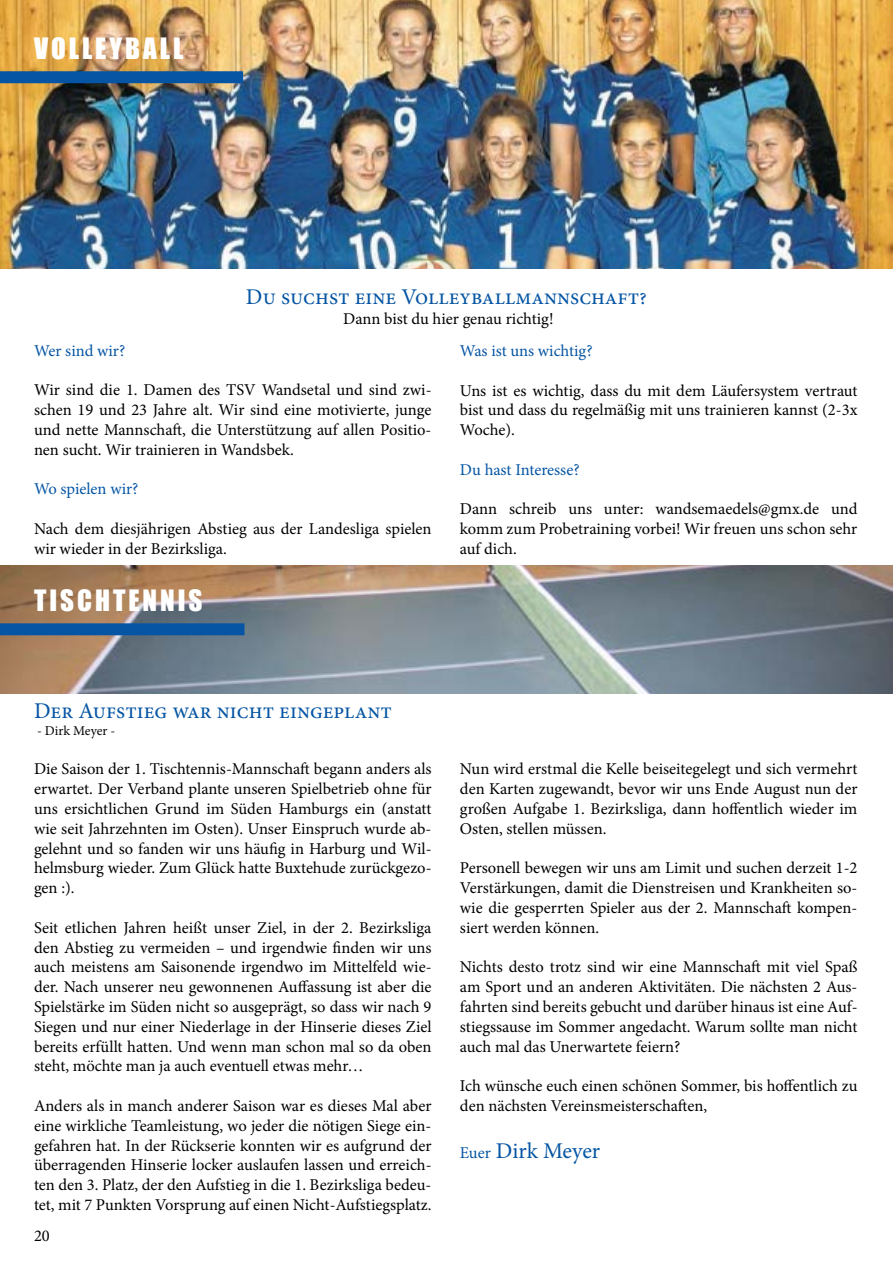
<style>
.page{position:relative;width:893px;height:1263px;background:#fff}
.page>*{position:absolute;margin:0;border:0;box-sizing:border-box;transform-origin:0 0}
.t1{font:27px "Impact";letter-spacing:.11em;color:#fff}
.t2{font:22.5px "Minion Pro";color:#0555a4}
.t3{font:16.5px/19.8px "Minion Pro";color:#000;text-align:justify}
.t4{font:16.5px "Minion Pro";letter-spacing:-.005em;color:#0555a4}
.t5{font:16.5px "Minion Pro";color:#020203}
.t6{font:13.5px "Minion Pro";color:#020203}
.s1{font-size:16.5px}
</style>
<div class="page">
<img style="left:0;top:0;width:893px;height:269px">
<svg style="left:0;top:71px;width:243px;height:12px;background:#0956a2"></svg>
<img style="left:0;top:565px;width:893px;height:128px">
<svg style="left:0;top:623px;width:244px;height:12px;background:#0856a2"></svg>
<h1 class="t1" style="left:34px;top:27px;width:151px">VOLLEYBALL</h1>
<h2 class="t2" style="left:246px;top:282px;width:403px">Du suchst eine Volleyballmannschaft?</h2>
<p class="t5" style="left:343px;top:308px;width:212px">Dann bist du hier genau richtig!</p>
<p class="t4" style="left:34px;top:339px;width:93px">Wer sind wir?</p>
<p class="t3" style="left:34px;top:380px;width:399px">Wir sind die 1. Damen des TSV Wandsetal und sind zwi&shy;schen 19 und 23 Jahre alt. Wir sind eine motivierte, junge und nette Mannschaft, die Unterstützung auf allen Positio&shy;nen sucht. Wir trainieren in Wandsbek.</p>
<p class="t4" style="left:34px;top:478px;width:106px">Wo spielen wir?</p>
<p class="t3" style="left:34px;top:519px;width:399px">Nach dem diesjährigen Abstieg aus der Landesliga spielen wir wieder in der Bezirksliga.</p>
<h1 class="t1" style="left:34px;top:579px;width:170px">TISCHTENNIS</h1>
<p class="t4" style="left:460px;top:340px;width:134px">Was ist uns wichtig?</p>
<p class="t3" style="left:460px;top:381px;width:399px">Uns ist es wichtig, dass du mit dem Läufersystem vertraut bist und dass du regelmäßig mit uns trainieren kannst (2-3x Woche).</p>
<p class="t4" style="left:460px;top:459px;width:121px">Du hast Interesse?</p>
<p class="t3" style="left:460px;top:499px;width:399px">Dann schreib uns unter: wandsemaedels@gmx.de und komm zum Probetraining vorbei! Wir freuen uns schon sehr auf dich.</p>
<h2 class="t2" style="left:34px;top:696px;width:360px">Der Aufstieg war nicht eingeplant</h2>
<p class="t6" style="left:37px;top:721px;width:80px">- Dirk Meyer -</p>
<p class="t3" style="left:34px;top:759px;width:399px">Die Saison der 1. Tischtennis-Mannschaft begann anders als erwartet. Der Verband plante unseren Spielbetrieb ohne für uns ersichtlichen Grund im Süden Hamburgs ein (anstatt wie seit Jahrzehnten im Osten). Unser Einspruch wurde ab&shy;gelehnt und so fanden wir uns häufig in Harburg und Wil&shy;helmsburg wieder. Zum Glück hatte Buxtehude zurückgezo&shy;gen :).</p>
<p class="t3" style="left:34px;top:918px;width:399px">Seit etlichen Jahren heißt unser Ziel, in der 2. Bezirksliga den Abstieg zu vermeiden – und irgendwie finden wir uns auch meistens am Saisonende irgendwo im Mittelfeld wie&shy;der. Nach unserer neu gewonnenen Auffassung ist aber die Spielstärke im Süden nicht so ausgeprägt, so dass wir nach 9<br>Siegen und nur einer Niederlage in der Hinserie dieses Ziel bereits erfüllt hatten. Und wenn man schon mal so da oben steht, möchte man ja auch eventuell etwas mehr…</p>
<p class="t3" style="left:34px;top:1096px;width:399px">Anders als in manch anderer Saison war es dieses Mal aber eine wirkliche Teamleistung, wo jeder die nötigen Siege ein&shy;gefahren hat. In der Rückserie konnten wir es aufgrund der überragenden Hinserie locker auslaufen lassen und erreich&shy;ten den 3. Platz, der den Aufstieg in die 1. Bezirksliga bedeu&shy;tet, mit 7 Punkten Vorsprung auf einen Nicht-Aufstiegsplatz.</p>
<p class="t5" style="left:34px;top:1224px;width:17px">20</p>
<p class="t3" style="left:460px;top:759px;width:399px">Nun wird erstmal die Kelle beiseitegelegt und sich vermehrt den Karten zugewandt, bevor wir uns Ende August nun der großen Aufgabe 1. Bezirksliga, dann hoffentlich wieder im Osten, stellen müssen.</p>
<p class="t3" style="left:460px;top:858px;width:399px">Personell bewegen wir uns am Limit und suchen derzeit 1-2<br>Verstärkungen, damit die Dienstreisen und Krankheiten so&shy;wie die gesperrten Spieler aus der 2. Mannschaft kompen&shy;siert werden können.</p>
<p class="t3" style="left:460px;top:957px;width:399px">Nichts desto trotz sind wir eine Mannschaft mit viel Spaß am Sport und an anderen Aktivitäten. Die nächsten 2 Aus&shy;fahrten sind bereits gebucht und darüber hinaus ist eine Auf&shy;stiegssause im Sommer angedacht. Warum sollte man nicht auch mal das Unerwartete feiern?</p>
<p class="t3" style="left:460px;top:1076px;width:399px">Ich wünsche euch einen schönen Sommer, bis hoffentlich zu den nächsten Vereinsmeisterschaften,</p>
<h2 class="t2" style="left:460px;top:1135px;width:142px"><span class="s1">Euer</span> Dirk Meyer</h2>
</div>
